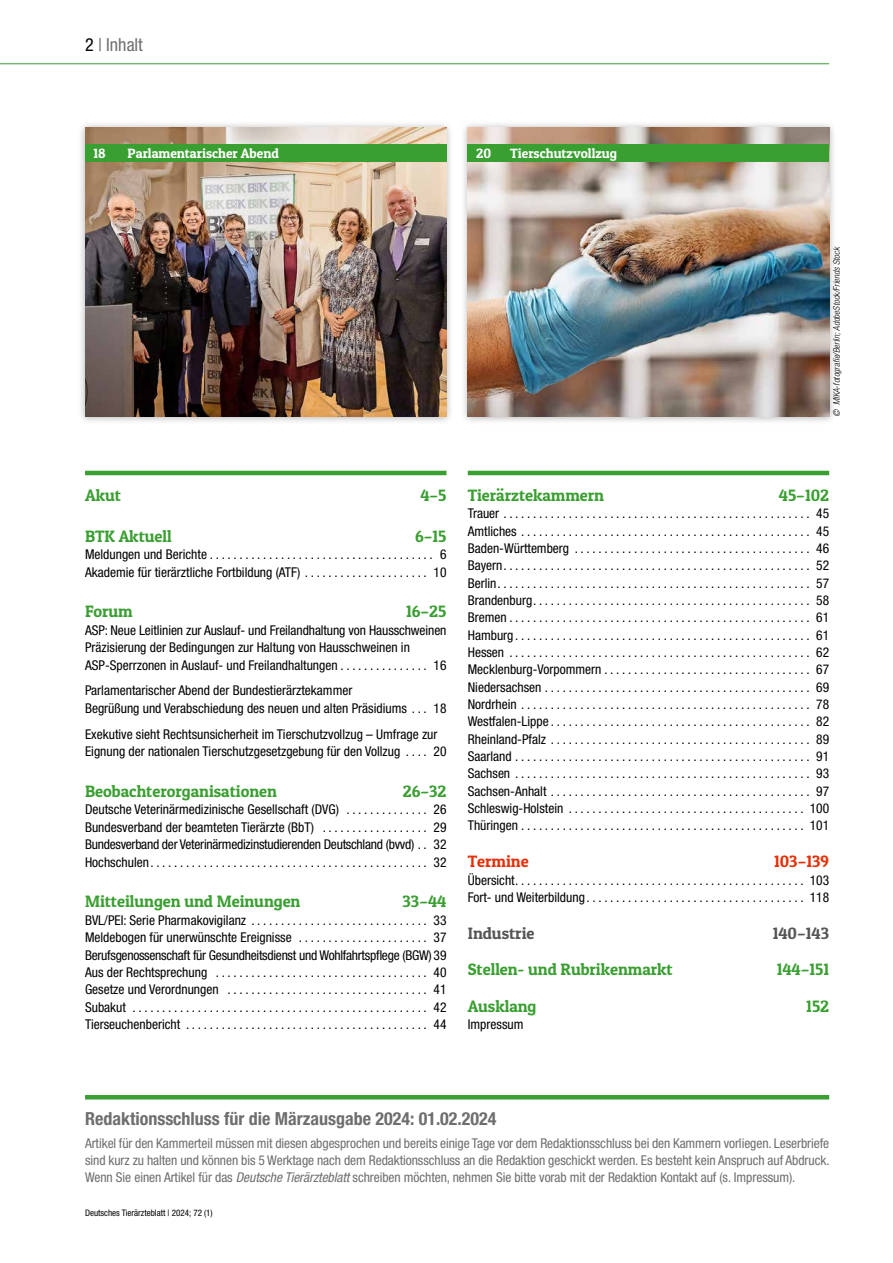
<style>
.page{position:relative;width:893px;height:1263px;background:#fff}
.page>*{position:absolute;margin:0;border:0;box-sizing:border-box;transform-origin:0 0}
.t1{font:700 condensed 18px "Helvetica Neue LT Std";color:#6e6e6e}
.t2{font:condensed 18px "Helvetica Neue LT Std";color:#6e6e6e}
.t3{font:16.5px "Patua One";color:#3a9f31}
.t4{font:16.5px "Patua One";color:#565655}
.t5{font:16.5px "Patua One";color:#e63009}
.t6{font:condensed 13.5px/17.4px "Helvetica Neue LT Std";color:#000}
.t7{font:condensed 13.5px/17px "Helvetica Neue LT Std";letter-spacing:-.005em;color:#6e6e6e;text-align:justify}
.t8{font:13.5px "Patua One";color:#fff}
.t9{font:italic 300 condensed 9px "Helvetica Neue LT Std";color:#000}
.t10{font:condensed 9px "Helvetica Neue LT Std";color:#000}
.s1{color:#000}
.s2{font-style:italic}
</style>
<div class="page">
<hr style="left:0;top:63px;width:829px;height:1px;background:#3a9f31">
<div style="left:460px;top:120px;width:377px;height:305px;background:#000;opacity:.3"></div>
<img style="left:468px;top:128px;width:361px;height:289px">
<div style="left:468px;top:145px;width:361px;height:17px;background:#3a9f31"></div>
<div style="left:77px;top:120px;width:377px;height:304px;background:#000;opacity:.3"></div>
<img style="left:85px;top:128px;width:361px;height:289px">
<div style="left:85px;top:145px;width:361px;height:17px;background:#3a9f31"></div>
<hr style="left:85px;top:471px;width:361px;height:4px;background:#3a9f31">
<hr style="left:468px;top:471px;width:361px;height:4px;background:#3a9f31">
<hr style="left:85px;top:1095px;width:744px;height:4px;background:#3a9f31">
<h1 class="t2" style="left:85px;top:34px;width:59px"><span class="s1">2</span> | Inhalt</h1>
<p class="t8" style="left:94px;top:145px;width:14px">18</p>
<p class="t8" style="left:128px;top:145px;width:153px">Parlamentarischer Abend</p>
<p class="t8" style="left:476px;top:145px;width:17px">20</p>
<p class="t8" style="left:510px;top:145px;width:108px">Tierschutzvollzug</p>
<p class="t9" style="left:831px;top:417px;width:172px;rotate:-90deg">© MIKA-fotografie/Berlin; AdobeStock/Friends Stock</p>
<p class="t3" style="left:85px;top:485px;width:37px">Akut</p>
<p class="t3" style="left:420px;top:485px;width:28px">4–5</p>
<p class="t3" style="left:85px;top:526px;width:88px">BTK Aktuell</p>
<p class="t3" style="left:415px;top:526px;width:33px">6–15</p>
<p class="t6" style="left:85px;top:545px;width:363px">Meldungen und Berichte...................................... 6<br>Akademie für tierärztliche Fortbildung (ATF) . . . . . . . . . . . . . . . . . . . . . 10</p>
<p class="t3" style="left:85px;top:601px;width:49px">Forum</p>
<p class="t3" style="left:406px;top:601px;width:42px">16–25</p>
<p class="t6" style="left:85px;top:621px;width:363px">ASP: Neue Leitlinien zur Auslauf- und Freilandhaltung von Hausschweinen<br>Präzisierung der Bedingungen zur Haltung von Hausschweinen in<br>ASP-Sperrzonen in Auslauf- und Freilandhaltungen . . . . . . . . . . . . . . . 16</p>
<p class="t6" style="left:85px;top:682px;width:363px">Parlamentarischer Abend der Bundestierärztekammer<br>Begrüßung und Verabschiedung des neuen und alten Präsidiums . . . 18</p>
<p class="t6" style="left:85px;top:725px;width:363px">Exekutive sieht Rechtsunsicherheit im Tierschutzvollzug – Umfrage zur<br>Eignung der nationalen Tierschutzgesetzgebung für den Vollzug . . . . 20</p>
<p class="t3" style="left:85px;top:781px;width:194px">Beobachterorganisationen</p>
<p class="t3" style="left:403px;top:781px;width:45px">26–32</p>
<p class="t6" style="left:85px;top:801px;width:363px;text-align:justify">Deutsche Veterinärmedizinische Gesellschaft (DVG) . . . . . . . . . . . . . . 26<br>Bundesverband der beamteten Tierärzte (BbT) . . . . . . . . . . . . . . . . . . 29<br>Bundesverband der Veterinärmedizinstudierenden Deutschland (bvvd) . . 32<br>Hochschulen............................................... 32</p>
<p class="t3" style="left:85px;top:891px;width:217px">Mitteilungen und Meinungen</p>
<p class="t3" style="left:402px;top:891px;width:45px">33–44</p>
<p class="t6" style="left:85px;top:911px;width:363px;text-align:justify">BVL/PEI: Serie Pharmakovigilanz .............................. 33<br>Meldebogen für unerwünschte Ereignisse . . . . . . . . . . . . . . . . . . . . . . 37<br>Berufsgenossenschaft für Gesundheitsdienst und Wohlfahrtspflege (BGW) 39<br>Aus der Rechtsprechung .................................... 40<br>Gesetze und Verordnungen .................................. 41<br>Subakut .................................................. 42<br>Tierseuchenbericht ......................................... 44</p>
<p class="t3" style="left:468px;top:485px;width:138px">Tierärztekammern</p>
<p class="t3" style="left:779px;top:485px;width:52px">45–102</p>
<p class="t6" style="left:468px;top:505px;width:363px;text-align:justify">Trauer.................................................... 45<br>Amtliches ................................................. 45<br>Baden-Württemberg ........................................ 46<br>Bayern.................................................... 52<br>Berlin..................................................... 57<br>Brandenburg............................................... 58<br>Bremen................................................... 61<br>Hamburg.................................................. 61<br>Hessen ................................................... 62<br>Mecklenburg-Vorpommern................................... 67<br>Niedersachsen............................................. 69<br>Nordrhein ................................................. 78<br>Westfalen-Lippe............................................ 82<br>Rheinland-Pfalz ............................................ 89<br>Saarland.................................................. 91<br>Sachsen .................................................. 93<br>Sachsen-Anhalt ............................................ 97<br>Schleswig-Holstein ........................................ 100<br>Thüringen................................................ 101</p>
<p class="t5" style="left:468px;top:851px;width:62px">Termine</p>
<p class="t5" style="left:774px;top:851px;width:57px">103–139</p>
<p class="t6" style="left:468px;top:871px;width:363px">Übersicht................................................. 103<br>Fort- und Weiterbildung..................................... 118</p>
<p class="t4" style="left:468px;top:922px;width:68px">Industrie</p>
<p class="t4" style="left:773px;top:922px;width:58px">140–143</p>
<p class="t3" style="left:468px;top:959px;width:206px">Stellen- und Rubrikenmarkt</p>
<p class="t3" style="left:777px;top:959px;width:54px">144–151</p>
<p class="t3" style="left:468px;top:996px;width:70px">Ausklang</p>
<p class="t3" style="left:806px;top:996px;width:24px">152</p>
<p class="t6" style="left:468px;top:1015px;width:57px">Impressum</p>
<h1 class="t1" style="left:85px;top:1107px;width:413px">Redaktionsschluss für die Märzausgabe 2024: 01.02.2024</h1>
<p class="t7" style="left:85px;top:1135px;width:746px">Artikel für den Kammerteil müssen mit diesen abgesprochen und bereits einige Tage vor dem Redaktionsschluss bei den Kammern vorliegen. Leserbriefe sind kurz zu halten und können bis 5 Werktage nach dem Redaktionsschluss an die Redaktion geschickt werden. Es besteht kein Anspruch auf Abdruck.<br>Wenn Sie einen Artikel für das <span class="s2">Deutsche Tierärzteblatt</span> schreiben möchten, nehmen Sie bitte vorab mit der Redaktion Kontakt auf (s. Impressum).</p>
<p class="t10" style="left:85px;top:1208px;width:129px">Deutsches Tierärzteblatt | 2024; 72 (1)</p>
</div>
